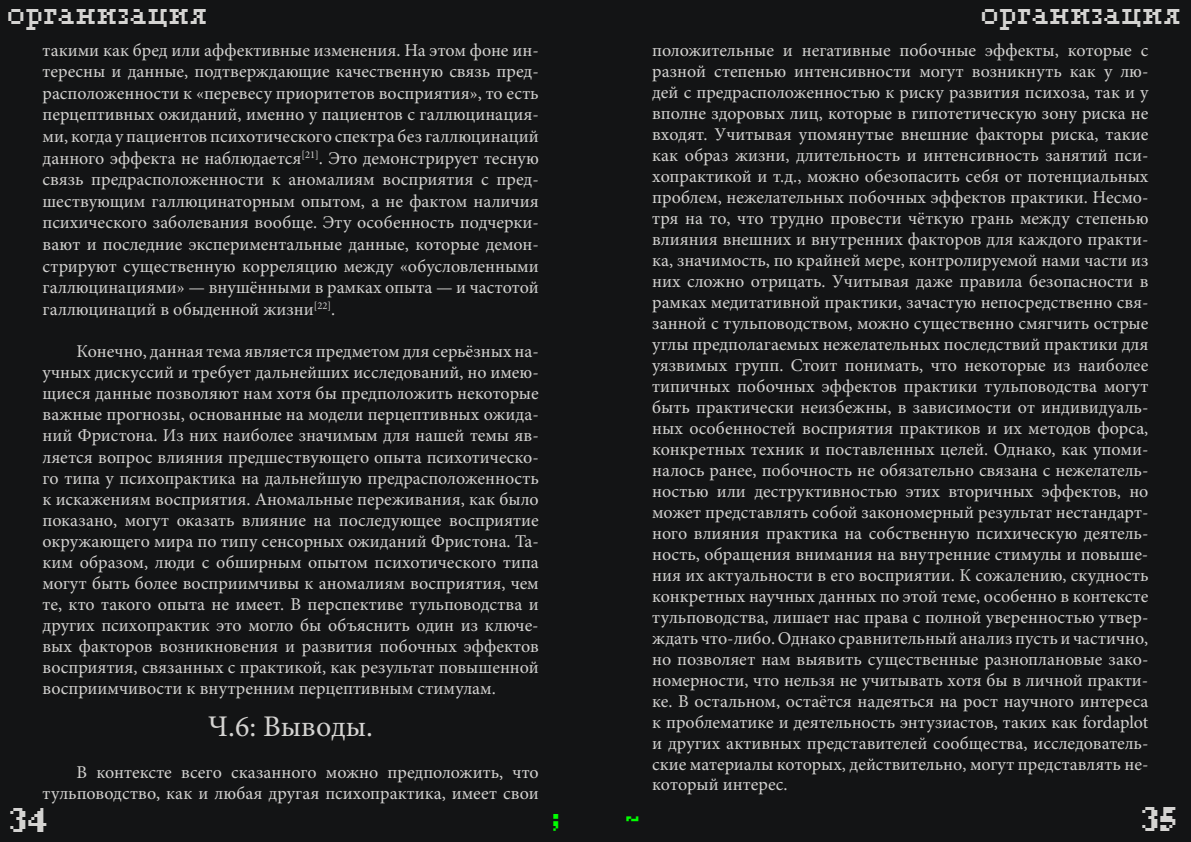
<style>
.page{position:relative;width:1191px;height:842px;background:#131415}
.page>*{position:absolute;margin:0;border:0;box-sizing:border-box;transform-origin:0 0}
.t1{font:30px "Pixel Times";color:#d4d3d1}
.t2{font:30px "Minion Pro";color:#d4d3d1}
.t3{font:700 30px "Pixel Times";color:#d4d3d1}
.t4{font:700 24px "Pixel Times";color:#0f0}
.t5{font:18px/21px "Minion Pro";color:#d4d3d1;text-align:justify}
</style>
<div class="page">
<h1 class="t1" style="left:9px;top:-9px;width:202px">организация</h1>
<h1 class="t1" style="left:982px;top:-9px;width:202px">организация</h1>
<p class="t5" style="left:43px;top:39px;width:498px;line-height:21.6px">такими как бред или аффективные изменения. На этом фоне ин&shy;тересны и данные, подтверждающие качественную связь пред&shy;расположенности к «перевесу приоритетов восприятия», то есть перцептивных ожиданий, именно у пациентов с галлюцинация&shy;ми, когда у пациентов психотического спектра без галлюцинаций данного эффекта не наблюдается<sup>[21]</sup>. Это демонстрирует тесную связь предрасположенности к аномалиям восприятия с пред&shy;шествующим галлюцинаторным опытом, а не фактом наличия психического заболевания вообще. Эту особенность подчерки&shy;вают и последние экспериментальные данные, которые демон&shy;стрируют существенную корреляцию между «обусловленными галлюцинациями» — внушёнными в рамках опыта — и частотой галлюцинаций в обыденной жизни<sup>[22]</sup>.</p>
<p class="t5" style="left:43px;top:341px;width:498px;text-indent:34px">Конечно, данная тема является предметом для серьёзных на&shy;учных дискуссий и требует дальнейших исследований, но имею&shy;щиеся данные позволяют нам хотя бы предположить некоторые важные прогнозы, основанные на модели перцептивных ожида&shy;ний Фристона. Из них наиболее значимым для нашей темы яв&shy;ляется вопрос влияния предшествующего опыта психотическо&shy;го типа у психопрактика на дальнейшую предрасположенность к искажениям восприятия. Аномальные переживания, как было показано, могут оказать влияние на последующее восприятие окружающего мира по типу сенсорных ожиданий Фристона. Та&shy;ким образом, люди с обширным опытом психотического типа могут быть более восприимчивы к аномалиям восприятия, чем те, кто такого опыта не имеет. В перспективе тульповодства и других психопрактик это могло бы объяснить один из ключе&shy;вых факторов возникновения и развития побочных эффектов восприятия, связанных с практикой, как результат повышенной восприимчивости к внутренним перцептивным стимулам.</p>
<h1 class="t2" style="left:208px;top:706px;width:166px">Ч.6: Выводы.</h1>
<p class="t5" style="left:43px;top:762px;width:498px;text-align:right">В контексте всего сказанного можно предположить, что тульповодство, как и любая другая психопрактика, имеет свои</p>
<p class="t5" style="left:652px;top:39px;width:498px">положительные и негативные побочные эффекты, которые с разной степенью интенсивности могут возникнуть как у лю&shy;дей с предрасположенностью к риску развития психоза, так и у вполне здоровых лиц, которые в гипотетическую зону риска не входят. Учитывая упомянутые внешние факторы риска, такие как образ жизни, длительность и интенсивность занятий пси&shy;хопрактикой и т.д., можно обезопасить себя от потенциальных проблем, нежелательных побочных эффектов практики. Несмо&shy;тря на то, что трудно провести чёткую грань между степенью влияния внешних и внутренних факторов для каждого практи&shy;ка, значимость, по крайней мере, контролируемой нами части из них сложно отрицать. Учитывая даже правила безопасности в рамках медитативной практики, зачастую непосредственно свя&shy;занной с тульповодством, можно существенно смягчить острые углы предполагаемых нежелательных последствий практики для уязвимых групп. Стоит понимать, что некоторые из наиболее типичных побочных эффектов практики тульповодства могут быть практически неизбежны, в зависимости от индивидуаль&shy;ных особенностей восприятия практиков и их методов форса, конкретных техник и поставленных целей. Однако, как упоми&shy;налось ранее, побочность не обязательно связана с нежелатель&shy;ностью или деструктивностью этих вторичных эффектов, но может представлять собой закономерный результат нестандарт&shy;ного влияния практика на собственную психическую деятель&shy;ность, обращения внимания на внутренние стимулы и повыше&shy;ния их актуальности в его восприятии. К сожалению, скудность конкретных научных данных по этой теме, особенно в контексте тульповодства, лишает нас права с полной уверенностью утвер&shy;ждать что-либо. Однако сравнительный анализ пусть и частично, но позволяет нам выявить существенные разноплановые зако&shy;номерности, что нельзя не учитывать хотя бы в личной практи&shy;ке. В остальном, остаётся надеяться на рост научного интереса к проблематике и деятельность энтузиастов, таких как fordaplot и других активных представителей сообщества, исследователь&shy;ские материалы которых, действительно, могут представлять не&shy;который интерес.</p>
<h1 class="t3" style="left:10px;top:799px;width:40px">34</h1>
<h1 class="t3" style="left:1142px;top:798px;width:37px">35</h1>
<h2 class="t4" style="left:553px;top:799px;width:9px">;</h2>
<h2 class="t4" style="left:626px;top:799px;width:16px">~</h2>
</div>
